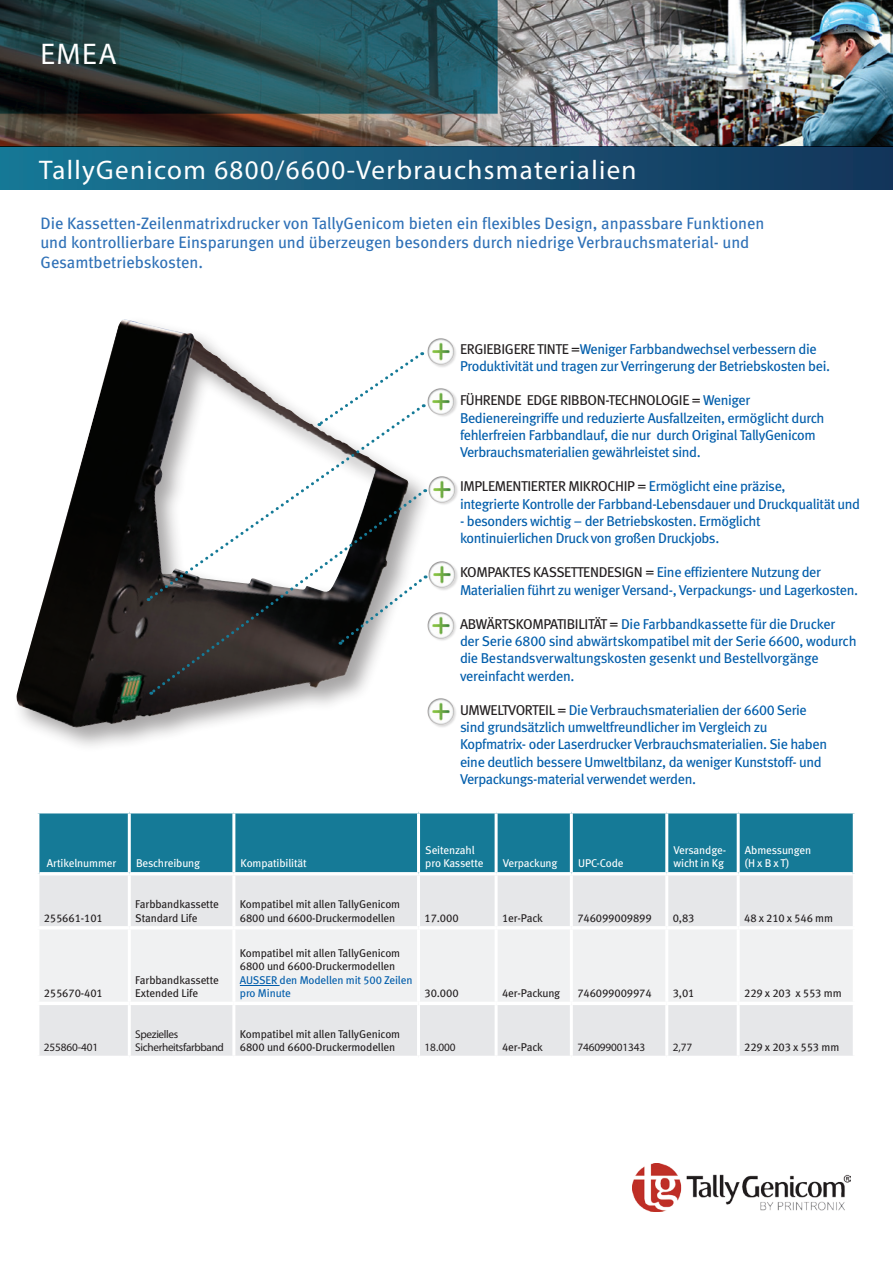
<style>
.page{position:relative;width:893px;height:1263px;background:#fff}
.page>*{position:absolute;margin:0;border:0;box-sizing:border-box;transform-origin:0 0}
.t1{font:30px "Myriad Pro";color:#fff}
.t2{font:27px "Myriad Pro";letter-spacing:.05em;color:#fff}
.t3{font:16.5px/19.5px "Meta Book LF";color:#2f71b7}
.t4{font:14.25px/17.2px "Meta Book LF";letter-spacing:-.025em;color:#015dab}
.t5{font:11.25px/13.5px "Meta Book LF";letter-spacing:-.01em;color:#231f20}
.t6{font:11.25px/13.5px "Meta Book LF";letter-spacing:-.01em;color:#fff}
.t7{font:11.25px/13.5px "Myriad Pro";letter-spacing:-.03em;color:#231f20}
.t8{font:11.25px "Myriad Pro";letter-spacing:-.01em;color:#231f20}
.t9{font:11.25px "Meta Book LF";letter-spacing:-.01em;color:#231f20}
.t10{font:11.25px "Myriad Pro";letter-spacing:-.01em;color:#231f20}
.s1{color:#231f20}
.s2{color:#015dab}
</style>
<div class="page">
<img style="left:0;top:0;width:893px;height:147px">
<div style="left:0;top:147px;width:893px;height:42px;background:linear-gradient(to right,#1c7795,#143459)"></div>
<img style="left:632px;top:1163px;width:219px;height:48px">
<div style="left:39px;top:813px;width:814px;height:59px;background:#157a97"></div>
<div style="left:39px;top:875px;width:814px;height:181px;background:#e6e7e9"></div>
<div style="left:39px;top:929px;width:814px;height:73px;background:#f0f1f2"></div>
<hr style="left:128px;top:813px;width:3px;height:59px;background:#fff">
<hr style="left:232px;top:813px;width:3px;height:59px;background:#fff">
<hr style="left:417px;top:813px;width:3px;height:59px;background:#fff">
<hr style="left:128px;top:1005px;width:3px;height:51px;background:#fff">
<hr style="left:232px;top:1005px;width:3px;height:51px;background:#fff">
<hr style="left:417px;top:1005px;width:3px;height:51px;background:#fff">
<hr style="left:495px;top:1005px;width:3px;height:51px;background:#fff">
<hr style="left:570px;top:1005px;width:3px;height:51px;background:#fff">
<hr style="left:665px;top:1005px;width:3px;height:51px;background:#fff">
<hr style="left:737px;top:1005px;width:3px;height:51px;background:#fff">
<hr style="left:36px;top:1002px;width:93px;height:3px;background:#fff">
<hr style="left:129px;top:1002px;width:105px;height:3px;background:#fff">
<hr style="left:234px;top:1002px;width:184px;height:3px;background:#fff">
<hr style="left:418px;top:1002px;width:78px;height:3px;background:#fff">
<hr style="left:496px;top:1002px;width:75px;height:3px;background:#fff">
<hr style="left:571px;top:1002px;width:96px;height:3px;background:#fff">
<hr style="left:667px;top:1002px;width:71px;height:3px;background:#fff">
<hr style="left:738px;top:1002px;width:118px;height:3px;background:#fff">
<hr style="left:495px;top:813px;width:3px;height:59px;background:#fff">
<hr style="left:570px;top:813px;width:3px;height:59px;background:#fff">
<hr style="left:665px;top:813px;width:3px;height:59px;background:#fff">
<hr style="left:737px;top:813px;width:3px;height:59px;background:#fff">
<hr style="left:128px;top:875px;width:3px;height:51px;background:#fff">
<hr style="left:232px;top:875px;width:3px;height:51px;background:#fff">
<hr style="left:417px;top:875px;width:3px;height:51px;background:#fff">
<hr style="left:495px;top:875px;width:3px;height:51px;background:#fff">
<hr style="left:570px;top:875px;width:3px;height:51px;background:#fff">
<hr style="left:665px;top:875px;width:3px;height:51px;background:#fff">
<hr style="left:737px;top:875px;width:3px;height:51px;background:#fff">
<hr style="left:36px;top:926px;width:93px;height:3px;background:#fff">
<hr style="left:128px;top:929px;width:3px;height:73px;background:#fff">
<hr style="left:129px;top:926px;width:105px;height:3px;background:#fff">
<hr style="left:232px;top:929px;width:3px;height:73px;background:#fff">
<hr style="left:234px;top:926px;width:184px;height:3px;background:#fff">
<hr style="left:417px;top:929px;width:3px;height:73px;background:#fff">
<hr style="left:418px;top:926px;width:78px;height:3px;background:#fff">
<hr style="left:495px;top:929px;width:3px;height:73px;background:#fff">
<hr style="left:496px;top:926px;width:75px;height:3px;background:#fff">
<hr style="left:570px;top:929px;width:3px;height:73px;background:#fff">
<hr style="left:571px;top:926px;width:96px;height:3px;background:#fff">
<hr style="left:665px;top:929px;width:3px;height:73px;background:#fff">
<hr style="left:667px;top:926px;width:71px;height:3px;background:#fff">
<hr style="left:737px;top:929px;width:3px;height:73px;background:#fff">
<hr style="left:738px;top:926px;width:118px;height:3px;background:#fff">
<hr style="left:240px;top:985px;width:40px;height:1px;background:#015dab">
<div style="left:12px;top:316px;width:422px;height:437px;background:#231f20;opacity:.4"></div>
<img style="left:16px;top:321px;width:393px;height:407px">
<img style="left:427px;top:335px;width:29px;height:36px">
<img style="left:427px;top:385px;width:30px;height:36px">
<img style="left:428px;top:473px;width:30px;height:36px">
<img style="left:428px;top:558px;width:30px;height:36px">
<img style="left:427px;top:609px;width:29px;height:36px">
<img style="left:427px;top:695px;width:29px;height:36px">
<svg style="left:146px;top:405px;width:276px;height:197px"></svg>
<svg style="left:317px;top:352px;width:107px;height:75px"></svg>
<svg style="left:149px;top:490px;width:275px;height:206px"></svg>
<svg style="left:338px;top:575px;width:88px;height:70px"></svg>
<p class="t1" style="left:40px;top:35px;width:78px">EMEA</p>
<p class="t2" style="left:39px;top:154px;width:599px">TallyGenicom 6800/6600-Verbrauchsmaterialien</p>
<p class="t3" style="left:40px;top:213px;width:725px">Die Kassetten-Zeilenmatrixdrucker von TallyGenicom bieten ein flexibles Design, anpassbare Funktionen und kontrollierbare Einsparungen und überzeugen besonders durch niedrige Verbrauchsmaterial- und<br>Gesamtbetriebskosten.</p>
<p class="t4" style="left:460px;top:340px;width:372px"><span class="s1">ERGIEBIGERE TINTE =</span>Weniger Farbbandwechsel verbessern die<br>Produktivität und tragen zur Verringerung der Betriebskosten bei.</p>
<p class="t4" style="left:460px;top:391px;width:366px"><span class="s1">FÜHRENDE EDGE RIBBON-TECHNOLOGIE =</span> Weniger Bedienereingriffe und reduzierte Ausfallzeiten, ermöglicht durch fehlerfreien Farbbandlauf, die nur durch Original TallyGenicom Verbrauchsmaterialien gewährleistet sind.</p>
<p class="t4" style="left:460px;top:477px;width:402px"><span class="s1">IMPLEMENTIERTER MIKROCHIP =</span> Ermöglicht eine präzise,<br>integrierte Kontrolle der Farbband-Lebensdauer und Druckqualität und</p>
<p class="t4" style="left:460px;top:512px;width:302px">- besonders wichtig – der Betriebskosten. Ermöglicht kontinuierlichen Druck von großen Druckjobs.</p>
<p class="t4" style="left:460px;top:564px;width:400px"><span class="s1">KOMPAKTES KASSETTENDESIGN =</span> Eine effizientere Nutzung der<br>Materialien führt zu weniger Versand-, Verpackungs- und Lagerkosten.</p>
<p class="t4" style="left:460px;top:615px;width:398px"><span class="s1">ABWÄRTSKOMPATIBILITÄT =</span> Die Farbbandkassette für die Drucker der Serie 6800 sind abwärtskompatibel mit der Serie 6600, wodurch die Bestandsverwaltungskosten gesenkt und Bestellvorgänge vereinfacht werden.</p>
<p class="t4" style="left:460px;top:701px;width:369px"><span class="s1">UMWELTVORTEIL =</span> Die Verbrauchsmaterialien der 6600 Serie sind grundsätzlich umweltfreundlicher im Vergleich zu Kopfmatrix- oder Laserdrucker Verbrauchsmaterialien. Sie haben eine deutlich bessere Umweltbilanz, da weniger Kunststoff- und Verpackungs-material verwendet werden.</p>
<p class="t6" style="left:47px;top:856px;width:71px">Artikelnummer</p>
<p class="t6" style="left:136px;top:856px;width:66px">Beschreibung</p>
<p class="t6" style="left:241px;top:856px;width:68px">Kompatibilität</p>
<p class="t5" style="left:44px;top:911px;width:61px">255661-101</p>
<p class="t5" style="left:44px;top:986px;width:61px">255670-401</p>
<p class="t8" style="left:44px;top:1041px;width:56px">255860-401</p>
<p class="t5" style="left:135px;top:897px;width:85px">Farbbandkassette<br>Standard Life</p>
<p class="t5" style="left:240px;top:897px;width:162px">Kompatibel mit allen TallyGenicom<br>6800 und 6600-Druckermodellen</p>
<p class="t5" style="left:135px;top:973px;width:85px">Farbbandkassette<br>Extended Life</p>
<p class="t5" style="left:240px;top:946px;width:174px">Kompatibel mit allen TallyGenicom<br>6800 und 6600-Druckermodellen<br><span class="s2">AUSSER den Modellen mit 500 Zeilen pro Minute</span></p>
<p class="t7" style="left:135px;top:1027px;width:90px">Spezielles<br>Sicherheitsfarbband</p>
<p class="t5" style="left:240px;top:1027px;width:162px">Kompatibel mit allen TallyGenicom<br>6800 und 6600-Druckermodellen</p>
<p class="t6" style="left:425px;top:843px;width:60px">Seitenzahl pro Kassette</p>
<p class="t6" style="left:503px;top:856px;width:56px">Verpackung</p>
<p class="t6" style="left:578px;top:856px;width:47px">UPC-Code</p>
<p class="t6" style="left:673px;top:843px;width:54px">Versandge&shy;wicht in Kg</p>
<p class="t6" style="left:745px;top:843px;width:68px">Abmessungen (H x B x T)</p>
<p class="t5" style="left:424px;top:911px;width:36px">17.000</p>
<p class="t5" style="left:502px;top:911px;width:42px">1er-Pack</p>
<p class="t5" style="left:577px;top:911px;width:76px">746099009899</p>
<p class="t5" style="left:673px;top:911px;width:23px">0,83</p>
<p class="t5" style="left:744px;top:911px;width:90px">48 x 210 x 546 mm</p>
<p class="t5" style="left:424px;top:986px;width:36px">30.000</p>
<p class="t5" style="left:502px;top:986px;width:60px">4er-Packung</p>
<p class="t9" style="left:577px;top:987px;width:76px">746099009974</p>
<p class="t5" style="left:673px;top:986px;width:23px">3,01</p>
<p class="t5" style="left:744px;top:986px;width:99px">229 x 203 x 553 mm</p>
<p class="t8" style="left:424px;top:1041px;width:33px">18.000</p>
<p class="t5" style="left:502px;top:1040px;width:42px">4er-Pack</p>
<p class="t10" style="left:577px;top:1041px;width:70px">746099001343</p>
<p class="t7" style="left:673px;top:1041px;width:21px">2,77</p>
<p class="t5" style="left:744px;top:1040px;width:97px">229 x 203 x 553 mm</p>
</div>
